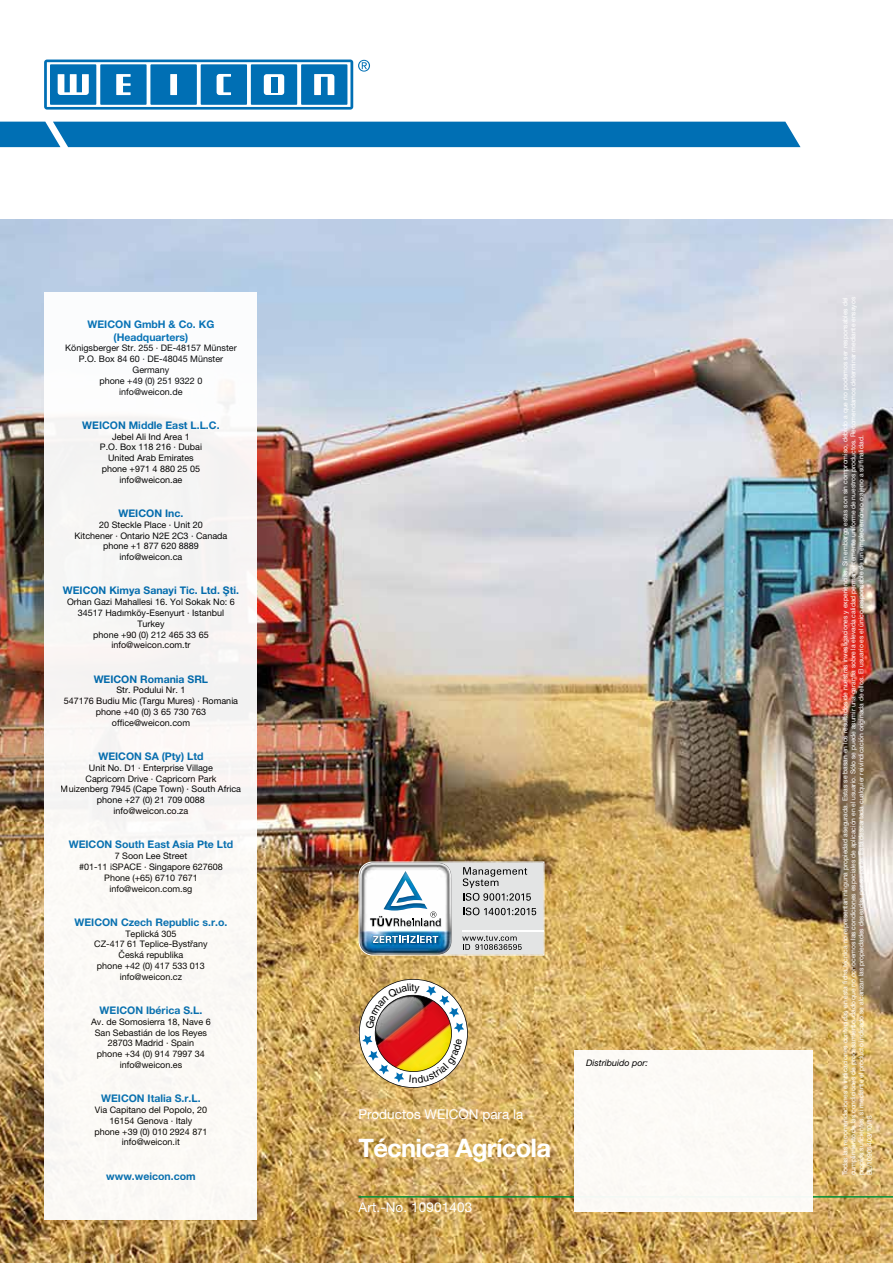
<style>
.page{position:relative;width:893px;height:1263px;background:#fff}
.page>*{position:absolute;margin:0;border:0;box-sizing:border-box;transform-origin:0 0}
.t1{font:700 25.5px "Helvetica Neue";letter-spacing:-.03em;color:#fff}
.t2{font:13.5px "Helvetica Neue";color:#fff}
.t3{font:700 10.5px/12.6px "Helvetica Neue LT Com";color:#006fb4;text-align:center}
.t4{font:10.35px "Helvetica";color:#000}
.t5{font:9px/10.8px "Helvetica Neue LT Com";color:#000;text-align:center}
.t6{font:italic 9px "Helvetica Neue";color:#000}
.t7{font:6.75px/8.1px "Helvetica Neue";color:#fff}
</style>
<div class="page">
<img style="left:0;top:219px;width:893px;height:1044px">
<svg style="left:44px;top:60px;width:326px;height:50px"></svg>
<div style="left:0;top:122px;width:800px;height:25px;background:#006fb4"></div>
<hr style="left:359px;top:1196px;width:534px;height:1px;background:#009037">
<div style="left:574px;top:1050px;width:238px;height:162px;background:#fcfaf6"></div>
<svg style="left:359px;top:861px;width:185px;height:94px"></svg>
<div style="left:45px;top:292px;width:212px;height:927px;background:#faf8f5"></div>
<img style="left:359px;top:977px;width:110px;height:111px">
<p class="t3" style="left:88px;top:318px;width:128px">WEICON GmbH &amp; Co. KG (Headquarters)</p>
<p class="t5" style="left:65px;top:343px;width:173px">Königsberger Str. 255 · DE-48157 Münster<br>P.O. Box 84 60 · DE-48045 Münster<br>Germany<br>phone +49 (0) 251 9322 0<br>info@weicon.de</p>
<p class="t3" style="left:82px;top:418px;width:139px">WEICON Middle East L.L.C.</p>
<p class="t5" style="left:100px;top:431px;width:104px">Jebel Ali Ind Area 1<br>P.O. Box 118 216 · Dubai<br>United Arab Emirates phone +971 4 880 25 05 info@weicon.ae</p>
<p class="t3" style="left:119px;top:507px;width:66px">WEICON Inc.</p>
<p class="t5" style="left:75px;top:519px;width:154px">20 Steckle Place · Unit 20<br>Kitchener · Ontario N2E 2C3 · Canada phone +1 877 620 8889 info@weicon.ca</p>
<p class="t3" style="left:63px;top:584px;width:178px">WEICON Kimya Sanayi Tic. Ltd. Şti.</p>
<p class="t5" style="left:67px;top:596px;width:169px">Orhan Gazi Mahallesi 16. Yol Sokak No: 6<br>34517 Hadımköy-Esenyurt · Istanbul<br>Turkey<br>phone +90 (0) 212 465 33 65 info@weicon.com.tr</p>
<p class="t3" style="left:94px;top:672px;width:116px">WEICON Romania SRL</p>
<p class="t5" style="left:64px;top:685px;width:176px">Str. Podului Nr. 1<br>547176 Budiu Mic (Targu Mures) · Romania phone +40 (0) 3 65 730 763 office@weicon.com</p>
<p class="t3" style="left:98px;top:750px;width:107px">WEICON SA (Pty) Ltd</p>
<p class="t5" style="left:61px;top:762px;width:182px">Unit No. D1 · Enterprise Village<br>Capricorn Drive · Capricorn Park<br>Muizenberg 7945 (Cape Town) · South Africa phone +27 (0) 21 709 0088 info@weicon.co.za</p>
<p class="t3" style="left:69px;top:838px;width:166px">WEICON South East Asia Pte Ltd</p>
<p class="t5" style="left:79px;top:850px;width:145px">7 Soon Lee Street<br>#01-11 iSPACE · Singapore 627608<br>Phone (+65) 6710 7671 info@weicon.com.sg</p>
<p class="t3" style="left:75px;top:915px;width:154px">WEICON Czech Republic s.r.o.</p>
<p class="t5" style="left:94px;top:928px;width:115px">Teplická 305<br>CZ-417 61 Teplice-Bystřany<br>Česká republika<br>phone +42 (0) 417 533 013 info@weicon.cz</p>
<p class="t3" style="left:100px;top:1003px;width:104px">WEICON Ibérica S.L.</p>
<p class="t5" style="left:91px;top:1016px;width:121px">Av. de Somosierra 18, Nave 6<br>San Sebastián de los Reyes<br>28703 Madrid · Spain<br>phone +34 (0) 914 7997 34 info@weicon.es</p>
<p class="t3" style="left:101px;top:1092px;width:101px">WEICON Italia S.r.L.</p>
<p class="t5" style="left:94px;top:1104px;width:114px">Via Capitano del Popolo, 20<br>16154 Genova · Italy<br>phone +39 (0) 010 2924 871 info@weicon.it</p>
<p class="t3" style="left:106px;top:1169px;width:91px">www.weicon.com</p>
<p class="t4" style="left:412px;top:981px;width:4px">t</p>
<p class="t4" style="left:412px;top:1073px;width:7px">n</p>
<h2 class="t2" style="left:359px;top:1106px;width:166px">Productos WEICON para la</h2>
<h1 class="t1" style="left:359px;top:1132px;width:194px">Técnica Agrícola</h1>
<h2 class="t2" style="left:359px;top:1199px;width:115px">Art.-No. 10901403</h2>
<p class="t6" style="left:586px;top:1057px;width:63px">Distribuido por:</p>
<p class="t7" style="left:841px;top:1175px;width:880px;rotate:-90deg">Todas las recomendaciones e indicaciones contenidas en esta ficha técnica no representan ninguna propiedad asegurada. Estas se basan en los resultados de nuestras investigaciones y experiencias. Sin embargo estas son sin compromiso, debido a que no podemos ser responsables del cumplimiento de las condiciones de procesamiento, dado que no conocemos las condiciones especiales de aplicación en el usuario. Sólo se puede asumir una garantía sobre la elevada calidad permanentemente uniforme de nuestros productos. Recomendamos determinar mediante ensayos propios suficientes, si mediante el producto indicado se alcanzan las propiedades deseadas por su parte. Está descartada cualquier reivindicación originada de ellos. El usuario es el único responsable de un empleo erróneo o ajeno a su finalidad.<br>BL/10901403/10/18</p>
</div>
